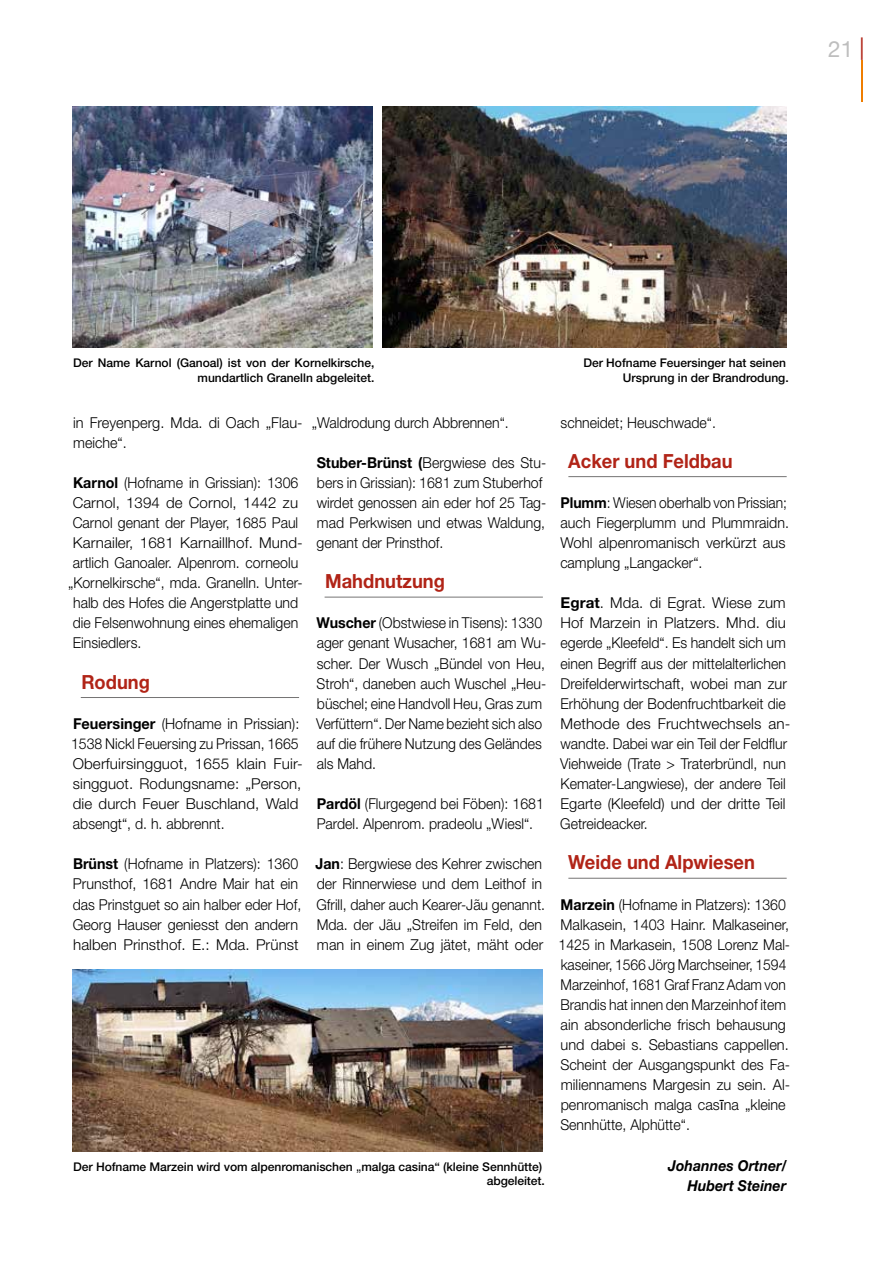
<style>
.page{position:relative;width:893px;height:1263px;background:#fff}
.page>*{position:absolute;margin:0;border:0;box-sizing:border-box;transform-origin:0 0}
.t1{font:22.5px "Helvetica Neue";color:#bebebe}
.t2{font:700 19.5px "Helvetica Neue";color:#b12417;scale:.94 1}
.t3{font:300 15px/20.1px "Helvetica Neue";color:#000;scale:.94 1}
.t4{font:300 15px/20.1px "Helvetica Neue";color:#000}
.t5{font:300 15px/20.1px "Helvetica Neue";color:#000;scale:.96 1}
.t6{font:300 15px/20.1px "Helvetica Neue";color:#000;scale:.92 1}
.t7{font:italic 700 15px/20.1px "Helvetica Neue";color:#000;text-align:right;scale:.94 1}
.t8{font:500 12px/14.4px "Helvetica Neue";color:#000;text-align:right}
.s1{color:#b12417}
.s2{font-weight:700}
.s3{font-weight:300;font-size:15px}
.s4{font-family:"Arial";font-weight:400}
</style>
<div class="page">
<hr style="left:81px;top:697px;width:218px;height:1px;background:#757474">
<hr style="left:325px;top:597px;width:218px;height:1px;background:#757474">
<hr style="left:568px;top:476px;width:219px;height:1px;background:#757474">
<hr style="left:568px;top:878px;width:219px;height:1px;background:#757474">
<img style="left:72px;top:106px;width:300px;height:241px">
<img style="left:383px;top:106px;width:404px;height:241px">
<img style="left:72px;top:970px;width:471px;height:181px">
<hr style="left:861px;top:60px;width:2px;height:42px;background:#ef7d00">
<h1 class="t1" style="left:828px;top:32px;width:38px">21 <span class="s1">|</span></h1>
<p class="t8" style="left:73px;top:356px;width:303px">Der Name Karnol (Ganoal) ist von der Kornelkirsche, mundartlich Granelln abgeleitet.</p>
<p class="t8" style="left:583px;top:356px;width:207px">Der Hofname Feuersinger hat seinen<br>Ursprung in der Brandrodung.</p>
<p class="t4" style="left:73px;top:412px;width:231px">in Freyenperg. Mda. di Oach „Flau&shy;meiche“.</p>
<p class="t3" style="left:73px;top:472px;width:241px"><span class="s2">Karnol</span> (Hofname in Grissian): 1306</p>
<p class="t4" style="left:73px;top:492px;width:227px">Carnol, 1394 de Cornol, 1442 zu</p>
<p class="t3" style="left:73px;top:512px;width:241px">Carnol genant der Player, 1685 Paul</p>
<p class="t4" style="left:73px;top:532px;width:231px">Karnailer, 1681 Karnaillhof. Mund-</p>
<p class="t3" style="left:73px;top:552px;width:241px">artlich Ganoaler. Alpenrom. corneolu</p>
<p class="t5" style="left:68px;top:572px;width:246px">„Kornelkirsche“, mda. Granelln. Unter-</p>
<p class="t3" style="left:73px;top:593px;width:241px">halb des Hofes die Angerstplatte und</p>
<p class="t3" style="left:73px;top:613px;width:241px">die Felsenwohnung eines ehemaligen</p>
<p class="t3" style="left:73px;top:633px;width:74px">Einsiedlers.</p>
<h2 class="t2" style="left:81px;top:670px;width:74px">Rodung</h2>
<p class="t5" style="left:71px;top:713px;width:243px"><span class="s2">Feuersinger</span> (Hofname in Prissian):<br>1538 Nickl Feuersing zu Prissan, 1665<br>Oberfuirsingguot, 1655 klain Fuir&shy;singguot. Rodungsname: „Person, die durch Feuer Buschland, Wald absengt“, d. h. abbrennt.</p>
<p class="t3" style="left:73px;top:854px;width:245px"><span class="s2">Brünst</span> (Hofname in Platzers): 1360<br>Prunsthof, 1681 Andre Mair hat ein das Prinstguet so ain halber eder Hof, Georg Hauser geniesst den andern halben Prinsthof. E.: Mda. Prünst</p>
<p class="t5" style="left:312px;top:412px;width:207px">„Waldrodung durch Abbrennen“.</p>
<p class="t3" style="left:316px;top:452px;width:246px"><span class="s2">Stuber-Brünst (</span>Bergwiese des Stu&shy;bers in Grissian): 1681 zum Stuberhof wirdet genossen ain eder hof 25 Tag&shy;mad Perkwisen und etwas Waldung, genant der Prinsthof.</p>
<h2 class="t2" style="left:325px;top:569px;width:129px">Mahdnutzung</h2>
<p class="t3" style="left:316px;top:613px;width:246px"><span class="s2">Wuscher</span> (Obstwiese in Tisens): 1330 ager genant Wusacher, 1681 am Wu&shy;scher. Der Wusch „Bündel von Heu,<br>Stroh“, daneben auch Wuschel „Heu&shy;büschel; eine Handvoll Heu, Gras zum<br>Verfüttern“. Der Name bezieht sich also auf die frühere Nutzung des Geländes als Mahd.</p>
<p class="t3" style="left:317px;top:793px;width:243px"><span class="s2">Pardöl</span> (Flurgegend bei Föben): 1681<br>Pardel. Alpenrom. pradeolu „Wiesl“.</p>
<p class="t3" style="left:316px;top:854px;width:246px"><span class="s2">Jan</span>: Bergwiese des Kehrer zwischen der Rinnerwiese und dem Leithof in Gfrill, daher auch Kearer-Jãu genannt.<br>Mda. der Jãu „Streifen im Feld, den man in einem Zug jätet, mäht oder</p>
<p class="t8" style="left:73px;top:1159px;width:474px">Der Hofname Marzein wird vom alpenromanischen <span class="s3">„</span>malga casina“ (kleine Sennhütte) abgeleitet.</p>
<p class="t3" style="left:561px;top:412px;width:167px">schneidet; Heuschwade“.</p>
<h2 class="t2" style="left:568px;top:449px;width:176px">Acker und Feldbau</h2>
<p class="t6" style="left:560px;top:492px;width:250px"><span class="s2">Plumm</span>: Wiesen oberhalb von Prissian; auch Fiegerplumm und Plummraidn.<br>Wohl alpenromanisch verkürzt aus camplung „Langacker“.</p>
<p class="t4" style="left:560px;top:593px;width:232px"><span class="s2">Egrat</span>. Mda. di Egrat. Wiese zum Hof Marzein in Platzers. Mhd. diu egerde „Kleefeld“. Es handelt sich um einen Begriff aus der mittelalterlichen Dreifelderwirtschaft, wobei man zur Erhöhung der Bodenfruchtbarkeit die Methode des Fruchtwechsels an&shy;wandte. Dabei war ein Teil der Feldflur Viehweide (Trate &gt; Traterbründl, nun Kemater-Langwiese), der andere Teil Egarte (Kleefeld) und der dritte Teil Getreideacker.</p>
<h2 class="t2" style="left:568px;top:850px;width:200px">Weide und Alpwiesen</h2>
<p class="t3" style="left:559px;top:894px;width:248px"><span class="s2">Marzein</span> (Hofname in Platzers): 1360<br>Malkasein, 1403 Hainr. Malkaseiner, 1425 in Markasein, 1508 Lorenz Mal&shy;kaseiner, 1566 Jörg Marchseiner, 1594<br>Marzeinhof, 1681 Graf Franz Adam von Brandis hat innen den Marzeinhof item ain absonderliche frisch behausung und dabei s. Sebastians cappellen.<br>Scheint der Ausgangspunkt des Fa&shy;miliennamens Margesin zu sein. Al&shy;penromanisch malga cas<span class="s4">ī</span>na „kleine Sennhütte, Alphütte“.</p>
<p class="t7" style="left:668px;top:1155px;width:128px">Johannes Ortner/<br>Hubert Steiner</p>
</div>
